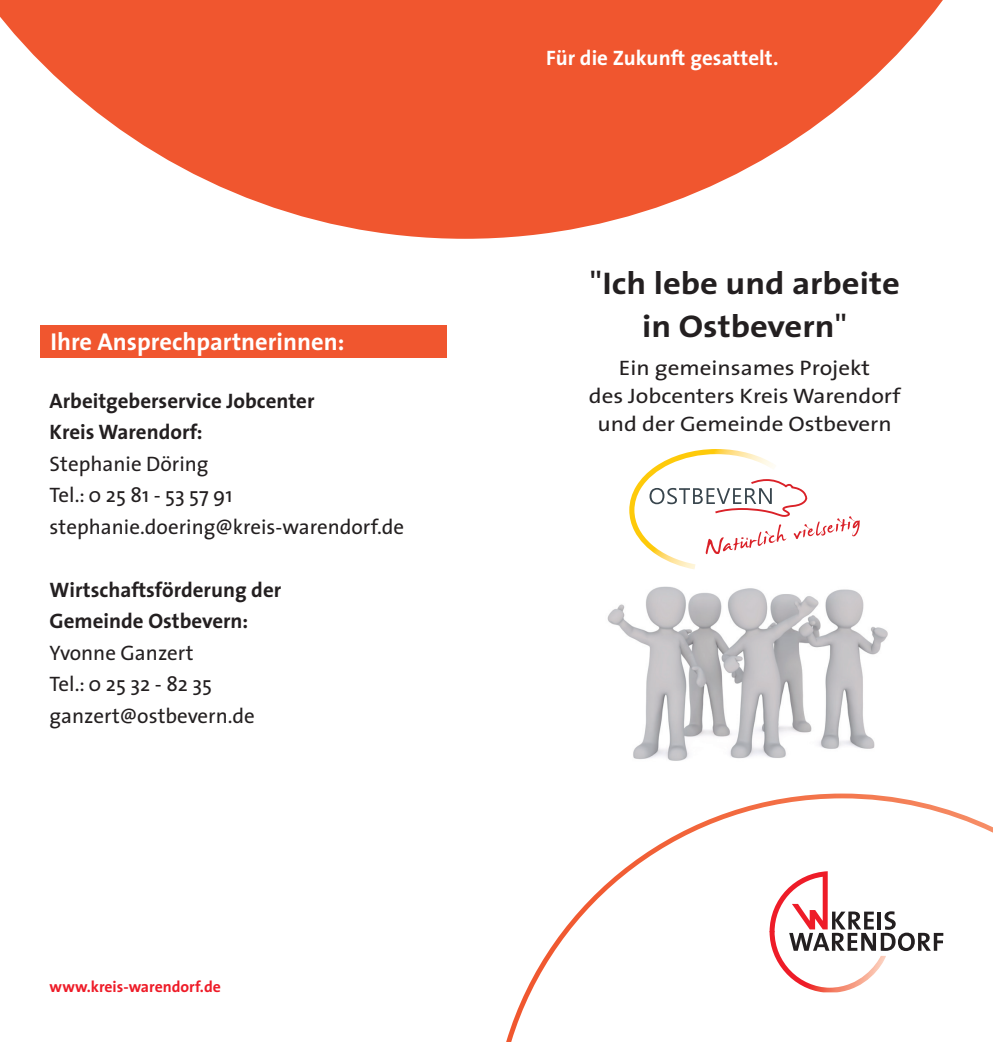
<style>
.page{position:relative;width:993px;height:1042px;background:#fff}
.page>*{position:absolute;margin:0;border:0;box-sizing:border-box;transform-origin:0 0}
.t1{font:700 31.5px/43.8px "The Sans";color:#231f20;text-align:center;scale:1.1 1}
.t2{font:700 24.5px "The Sans";color:#fff}
.t3{font:21px/31.5px "The Sans";color:#231f20}
.t4{font:700 21px/31.5px "The Sans";color:#231f20}
.t5{font:21px/28px "The Sans";color:#231f20;text-align:center;scale:1.1 1}
.t6{font:700 21px "The Sans";color:#fff}
.t7{font:700 15.75px "The Sans";color:#ee1c28}
.s1{font-weight:400}
</style>
<div class="page">
<div style="left:41px;top:325px;width:405px;height:32px;background:#f0562f"></div>
<svg style="left:0;top:0;width:943px;height:239px;fill:#f0562f"></svg>
<svg style="left:506px;top:793px;width:486px;height:249px"></svg>
<svg style="left:769px;top:871px;width:174px;height:121px"></svg>
<img style="left:607px;top:520px;width:281px;height:241px">
<svg style="left:629px;top:449px;width:230px;height:120px"></svg>
<p class="t2" style="left:50px;top:326px;width:295px">Ihre Ansprechpartnerinnen:</p>
<p class="t4" style="left:50px;top:385px;width:266px">Arbeitgeberservice Jobcenter<br>Kreis Warendorf:</p>
<p class="t3" style="left:50px;top:448px;width:356px">Stephanie Döring<br>Tel.: 0 25 81 - 53 57 91 stephanie.doering@kreis-warendorf.de</p>
<p class="t4" style="left:50px;top:574px;width:233px">Wirtschaftsförderung der<br>Gemeinde Ostbevern:</p>
<p class="t3" style="left:50px;top:637px;width:207px">Yvonne Ganzert<br>Tel.: 0 25 32 - 82 35 ganzert@ostbevern.de</p>
<p class="t7" style="left:50px;top:976px;width:173px">www.kreis-warendorf.de</p>
<p class="t6" style="left:546px;top:45px;width:234px">Für die Zukunft gesattelt.</p>
<h1 class="t1" style="left:589px;top:261px;width:283px"><span class="s1">"</span>Ich lebe und arbeite in Ostbevern<span class="s1">"</span></h1>
<p class="t5" style="left:588px;top:354px;width:285px">Ein gemeinsames Projekt<br>des Jobcenters Kreis Warendorf und der Gemeinde Ostbevern</p>
</div>
